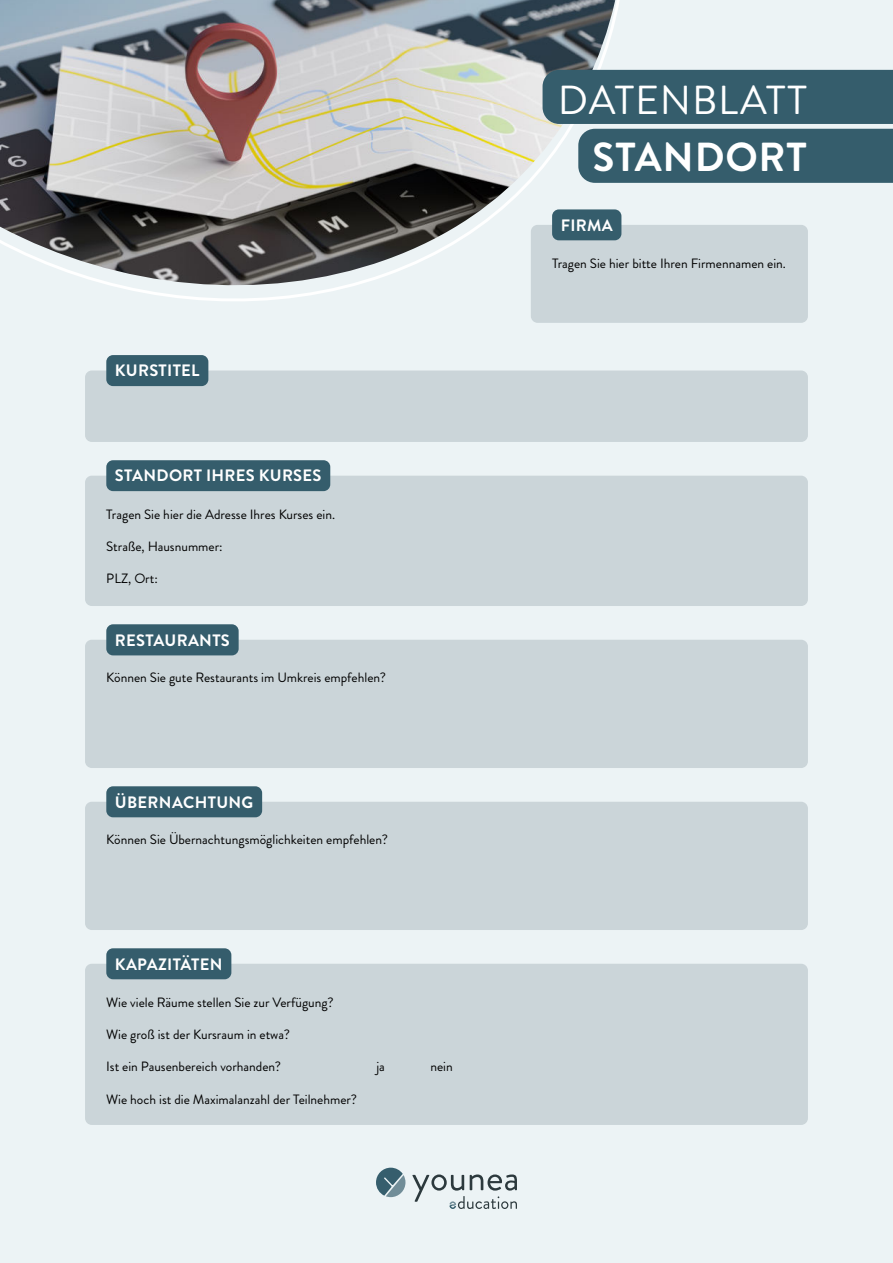
<style>
.page{position:relative;width:893px;height:1263px;background:#ecf3f5}
.page>*{position:absolute;margin:0;border:0;box-sizing:border-box;transform-origin:0 0}
.t1{font:40.5px "Brandon Grotesque";letter-spacing:.02em;color:#fff}
.t2{font:700 40.5px "Brandon Grotesque";letter-spacing:.02em;color:#fff}
.t3{font:700 16.5px "Brandon Grotesque";letter-spacing:.02em;color:#fff}
.t4{font:13.5px "Brandon Grotesque";color:#000}
</style>
<div class="page">
<svg style="left:376px;top:1168px;width:29px;height:29px"></svg>
<svg style="left:412px;top:1174px;width:105px;height:35px"></svg>
<svg style="left:0;top:0;width:677px;height:322px"></svg>
<div style="left:85px;top:370px;width:723px;height:72px;background:#cbd5d9;border-radius:7px"></div>
<div style="left:106px;top:355px;width:102px;height:31px;background:#355d6c;border-radius:7px"></div>
<div style="left:531px;top:225px;width:277px;height:98px;background:#cbd5d9;border-radius:7px"></div>
<div style="left:552px;top:209px;width:69px;height:31px;background:#355d6c;border-radius:7px"></div>
<svg style="left:543px;top:70px;width:350px;height:113px;background:#466b79"></svg>
<div style="left:85px;top:476px;width:723px;height:130px;background:#cbd5d9;border-radius:7px"></div>
<div style="left:106px;top:460px;width:224px;height:31px;background:#355d6c;border-radius:7px"></div>
<div style="left:85px;top:640px;width:723px;height:128px;background:#cbd5d9;border-radius:7px"></div>
<div style="left:106px;top:624px;width:133px;height:31px;background:#355d6c;border-radius:7px"></div>
<div style="left:85px;top:802px;width:723px;height:128px;background:#cbd5d9;border-radius:7px"></div>
<div style="left:106px;top:786px;width:156px;height:31px;background:#355d6c;border-radius:7px"></div>
<div style="left:85px;top:964px;width:723px;height:161px;background:#cbd5d9;border-radius:7px"></div>
<div style="left:106px;top:948px;width:125px;height:31px;background:#355d6c;border-radius:7px"></div>
<p class="t3" style="left:115px;top:361px;width:86px">KURSTITEL</p>
<p class="t3" style="left:115px;top:466px;width:208px">STANDORT IHRES KURSES</p>
<p class="t4" style="left:106px;top:507px;width:230px">Tragen Sie hier die Adresse Ihres Kurses ein.</p>
<p class="t4" style="left:106px;top:539px;width:118px">Straße, Hausnummer:</p>
<p class="t4" style="left:106px;top:571px;width:53px">PLZ, Ort:</p>
<p class="t3" style="left:115px;top:630px;width:116px">RESTAURANTS</p>
<p class="t4" style="left:106px;top:670px;width:281px">Können Sie gute Restaurants im Umkreis empfehlen?</p>
<p class="t3" style="left:115px;top:792px;width:140px">ÜBERNACHTUNG</p>
<p class="t4" style="left:106px;top:832px;width:283px">Können Sie Übernachtungsmöglichkeiten empfehlen?</p>
<p class="t3" style="left:115px;top:954px;width:109px">KAPAZITÄTEN</p>
<p class="t4" style="left:106px;top:995px;width:229px">Wie viele Räume stellen Sie zur Verfügung?</p>
<p class="t4" style="left:106px;top:1027px;width:185px">Wie groß ist der Kursraum in etwa?</p>
<p class="t4" style="left:106px;top:1059px;width:176px">Ist ein Pausenbereich vorhanden?</p>
<p class="t4" style="left:376px;top:1059px;width:10px">ja</p>
<p class="t4" style="left:430px;top:1059px;width:24px">nein</p>
<p class="t4" style="left:106px;top:1092px;width:252px">Wie hoch ist die Maximalanzahl der Teilnehmer?</p>
<h1 class="t1" style="left:558px;top:78px;width:250px">DATENBLATT</h1>
<h1 class="t2" style="left:593px;top:133px;width:216px">STANDORT</h1>
<p class="t3" style="left:561px;top:215px;width:53px">FIRMA</p>
<p class="t4" style="left:552px;top:256px;width:235px">Tragen Sie hier bitte Ihren Firmennamen ein.</p>
</div>
